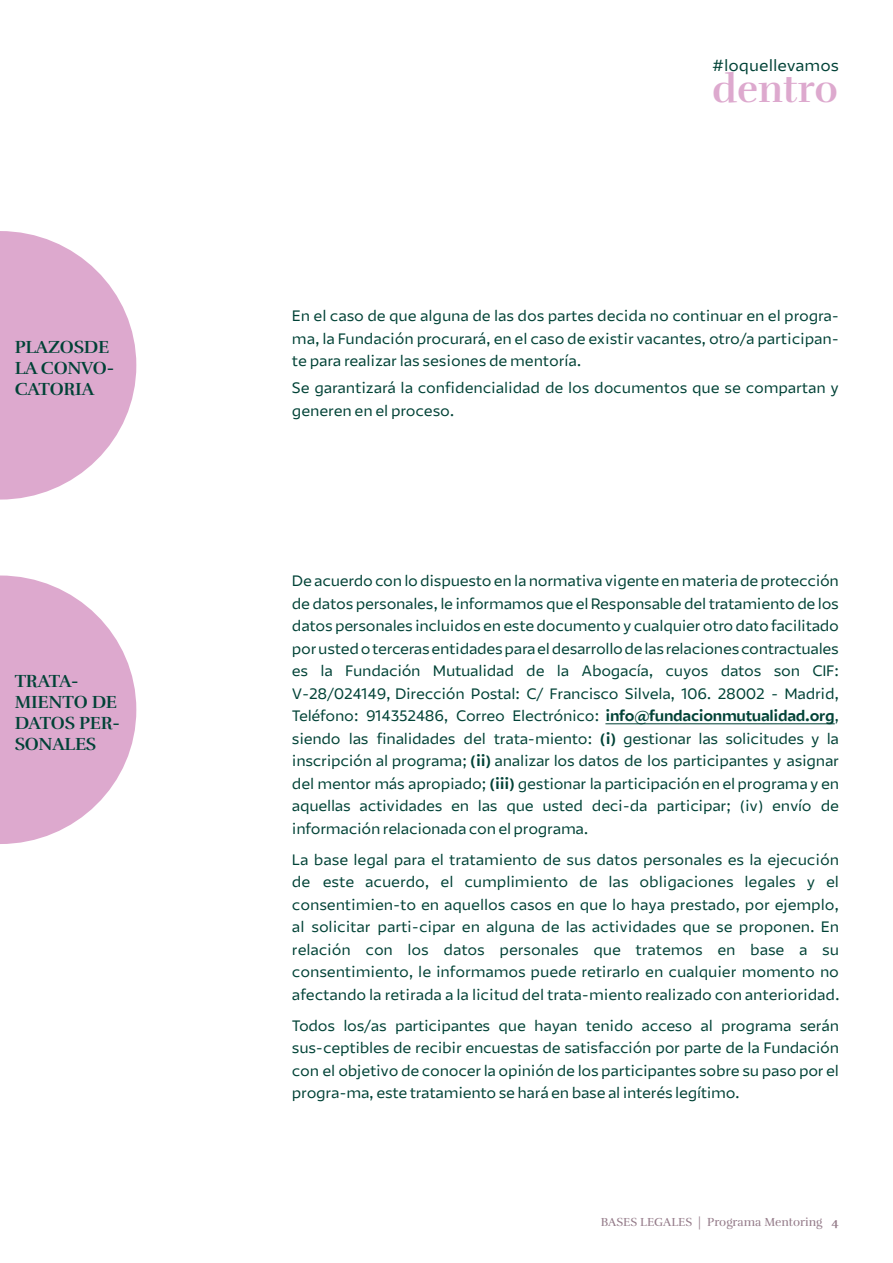
<style>
.page{position:relative;width:893px;height:1263px;background:#fff}
.page>*{position:absolute;margin:0;border:0;box-sizing:border-box;transform-origin:0 0}
.t1{font:700 39.3px "Rufina";color:#dda9ce}
.t2{font:700 18px/21px "Rufina";letter-spacing:-.01em;color:#004236}
.t3{font:15.9px "Mutualidad";color:#004236}
.t4{font:15px/22.5px "Mutualidad";letter-spacing:-.01em;color:#004236;text-align:justify}
.t5{font:12px "Rufina";color:#947b89}
.s1{font-weight:700}
</style>
<div class="page">
<svg style="left:0;top:231px;width:136px;height:269px"></svg>
<svg style="left:0;top:575px;width:136px;height:269px"></svg>
<hr style="left:605px;top:723px;width:230px;height:1px;background:#004236">
<p class="t2" style="left:15px;top:336px;width:101px">PLAZOSDE<br>LA CONVO-<br>CATORIA</p>
<p class="t2" style="left:15px;top:670px;width:107px">TRATA-<br>MIENTO DE<br>DATOS PER-<br>SONALES</p>
<p class="t3" style="left:712px;top:56px;width:128px">#loquellevamos</p>
<h1 class="t1" style="left:712px;top:65px;width:127px">dentro</h1>
<p class="t4" style="left:292px;top:305px;width:549px">En el caso de que alguna de las dos partes decida no continuar en el progra&shy;ma, la Fundación procurará, en el caso de existir vacantes, otro/a participan&shy;te para realizar las sesiones de mentoría.</p>
<p class="t4" style="left:292px;top:376px;width:548px">Se garantizará la confidencialidad de los documentos que se compartan y generen en el proceso.</p>
<p class="t4" style="left:292px;top:570px;width:549px">De acuerdo con lo dispuesto en la normativa vigente en materia de protección de datos personales, le informamos que el Responsable del tratamiento de los datos personales incluidos en este documento y cualquier otro dato facilitado porusted o terceras entidades para el desarrollo de las relaciones contractuales es la Fundación Mutualidad de la Abogacía, cuyos datos son CIF:<br>V-28/024149, Dirección Postal: C/ Francisco Silvela, 106. 28002 - Madrid, Teléfono: 914352486, Correo Electrónico: <span class="s1">info@fundacionmutualidad.org</span>, siendo las finalidades del trata-miento: <span class="s1">(i)</span> gestionar las solicitudes y la inscripción al programa; <span class="s1">(ii)</span> analizar los datos de los participantes y asignar del mentor más apropiado; <span class="s1">(iii)</span> gestionar la participación en el programa y en aquellas actividades en las que usted deci-da participar; (iv) envío de información relacionada con el programa.</p>
<p class="t4" style="left:292px;top:848px;width:549px">La base legal para el tratamiento de sus datos personales es la ejecución de este acuerdo, el cumplimiento de las obligaciones legales y el consentimien-to en aquellos casos en que lo haya prestado, por ejemplo, al solicitar parti-cipar en alguna de las actividades que se proponen. En relación con los datos personales que tratemos en base a su consentimiento, le informamos puede retirarlo en cualquier momento no afectando la retirada a la licitud del trata-miento realizado con anterioridad.</p>
<p class="t4" style="left:292px;top:1014px;width:549px">Todos los/as participantes que hayan tenido acceso al programa serán sus-ceptibles de recibir encuestas de satisfacción por parte de la Fundación con el objetivo de conocer la opinión de los participantes sobre su paso por el progra-ma, este tratamiento se hará en base al interés legítimo.</p>
<p class="t5" style="left:601px;top:1214px;width:240px">BASES LEGALES | Programa Mentoring <span class="s1">4</span></p>
</div>
